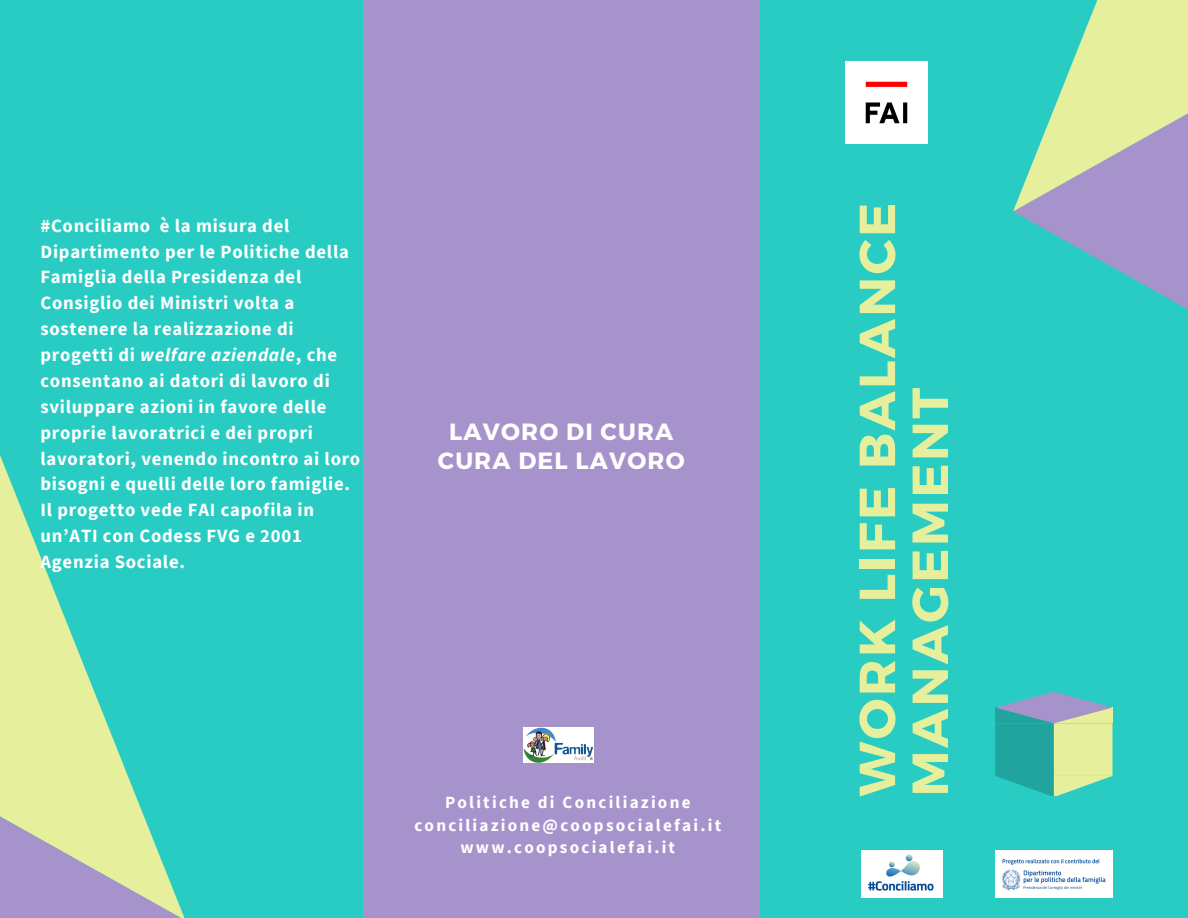
<style>
.page{position:relative;width:1188px;height:918px;background:#29ccc3}
.page>*{position:absolute;margin:0;border:0;box-sizing:border-box;transform-origin:0 0}
.t1{font:700 50.55px/52.8px "Montserrat";letter-spacing:.05em;color:#e5ef9c}
.t2{font:700 23.55px/29.2px "Montserrat";letter-spacing:.05em;color:#fff;text-align:center}
.t3{font:700 18.75px/25.8px "Source Sans Pro";letter-spacing:.04em;color:#fff}
.t4{font:700 17.1px "Source Sans Pro";letter-spacing:.13em;color:#fff}
.s1{font-style:italic}
</style>
<div class="page">
<div style="left:363px;top:0;width:396px;height:918px;background:#a793cc"></div>
<svg style="left:995px;top:692px;width:117px;height:104px"></svg>
<svg style="left:1013px;top:0;width:175px;height:310px"></svg>
<svg style="left:0;top:455px;width:144px;height:360px;fill:#e5ef9c"></svg>
<svg style="left:0;top:815px;width:185px;height:103px;background:#b1beb7"></svg>
<img style="left:995px;top:850px;width:117px;height:48px">
<img style="left:861px;top:850px;width:81px;height:48px">
<img style="left:845px;top:62px;width:83px;height:82px">
<img style="left:523px;top:727px;width:71px;height:35px">
<h1 class="t3" style="left:40px;top:212px;width:321px">#Conciliamo è la misura del Dipartimento per le Politiche della Famiglia della Presidenza del Consiglio dei Ministri volta a sostenere la realizzazione di progetti di <span class="s1">welfare aziendale</span>, che consentano ai datori di lavoro di sviluppare azioni in favore delle proprie lavoratrici e dei propri lavoratori, venendo incontro ai loro bisogni e quelli delle loro famiglie.</h1>
<p class="t3" style="left:40px;top:497px;width:275px">Il progetto vede FAI capofila in un’ATI con Codess FVG e 2001<br>Agenzia Sociale.</p>
<p class="t2" style="left:438px;top:415px;width:248px">LAVORO DI CURA<br>CURA DEL LAVORO</p>
<p class="t4" style="left:445px;top:791px;width:247px">Politiche di Conciliazione</p>
<p class="t4" style="left:414px;top:814px;width:308px">conciliazione@coopsocialefai.it</p>
<p class="t4" style="left:460px;top:836px;width:216px">www.coopsocialefai.it</p>
<p class="t1" style="left:848px;top:796px;width:595px;rotate:-90deg">WORK LIFE BALANCE<br>MANAGEMENT</p>
</div>
